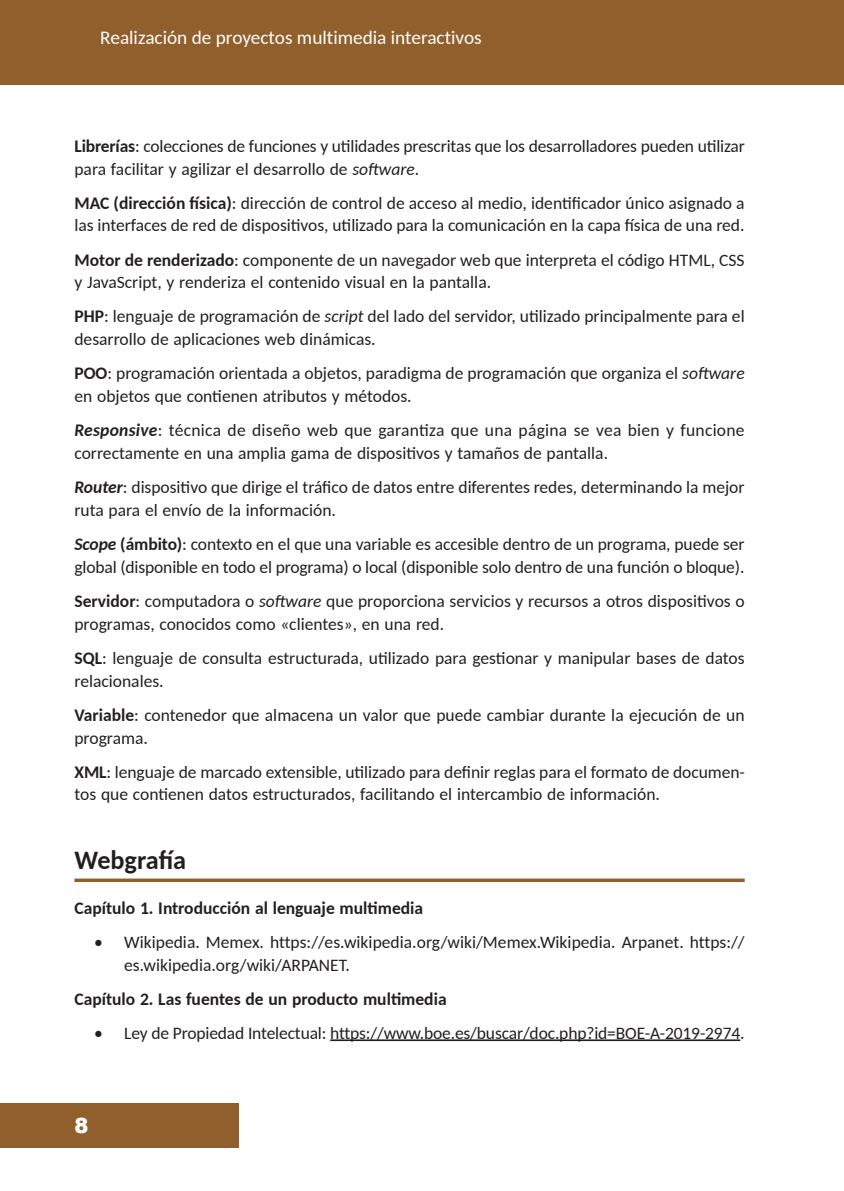
<style>
.page{position:relative;width:844px;height:1191px;background:#fff}
.page>*{position:absolute;margin:0;border:0;box-sizing:border-box;transform-origin:0 0}
.t1{font:700 26.25px "Carlito";letter-spacing:-.005em;color:#231f20}
.t2{font:900 21px "Arial";color:#fff}
.t3{font:19.25px "Carlito";color:#fff}
.t4{font:17.5px/22.8px "Carlito";color:#231f20}
.t5{font:700 17.5px "Carlito";color:#231f20}
.s1{font-weight:700}
.s2{font-style:italic}
.s3{font-weight:700;font-style:italic}
</style>
<div class="page">
<div style="left:0;top:0;width:843px;height:84px;background:#905f2b"></div>
<div style="left:0;top:1103px;width:238px;height:45px;background:#905f2b"></div>
<svg style="left:74px;top:878px;width:670px;height:4px;background:#9f7548"></svg>
<hr style="left:330px;top:1039px;width:410px;height:2px;background:#231f20">
<p class="t3" style="left:100px;top:25px;width:383px">Realización de proyectos multimedia interactivos</p>
<p class="t4" style="left:74px;top:134px;width:671px"><span class="s1">Librerías</span>: colecciones de funciones y utilidades prescritas que los desarrolladores pueden utilizar para facilitar y agilizar el desarrollo de <span class="s2">software</span>.</p>
<p class="t4" style="left:74px;top:191px;width:671px"><span class="s1">MAC (dirección física)</span>: dirección de control de acceso al medio, identificador único asignado a las interfaces de red de dispositivos, utilizado para la comunicación en la capa física de una red.</p>
<p class="t4" style="left:74px;top:247px;width:671px"><span class="s1">Motor de renderizado</span>: componente de un navegador web que interpreta el código HTML, CSS y JavaScript, y renderiza el contenido visual en la pantalla.</p>
<p class="t4" style="left:74px;top:304px;width:671px"><span class="s1">PHP</span>: lenguaje de programación de <span class="s2">script</span> del lado del servidor, utilizado principalmente para el desarrollo de aplicaciones web dinámicas.</p>
<p class="t4" style="left:74px;top:361px;width:671px"><span class="s1">POO</span>: programación orientada a objetos, paradigma de programación que organiza el <span class="s2">software </span>en objetos que contienen atributos y métodos.</p>
<p class="t4" style="left:74px;top:418px;width:671px"><span class="s3">Responsive</span>: técnica de diseño web que garantiza que una página se vea bien y funcione correctamente en una amplia gama de dispositivos y tamaños de pantalla.</p>
<p class="t4" style="left:74px;top:475px;width:671px"><span class="s3">Router</span>: dispositivo que dirige el tráfico de datos entre diferentes redes, determinando la mejor ruta para el envío de la información.</p>
<p class="t4" style="left:74px;top:532px;width:671px"><span class="s3">Scope</span> <span class="s1">(ámbito)</span>: contexto en el que una variable es accesible dentro de un programa, puede ser global (disponible en todo el programa) o local (disponible solo dentro de una función o bloque).</p>
<p class="t4" style="left:74px;top:589px;width:671px"><span class="s1">Servidor</span>: computadora o <span class="s2">software</span> que proporciona servicios y recursos a otros dispositivos o programas, conocidos como «clientes», en una red.</p>
<p class="t4" style="left:74px;top:646px;width:671px"><span class="s1">SQL</span>: lenguaje de consulta estructurada, utilizado para gestionar y manipular bases de datos relacionales.</p>
<p class="t4" style="left:74px;top:702px;width:671px"><span class="s1">Variable</span>: contenedor que almacena un valor que puede cambiar durante la ejecución de un programa.</p>
<p class="t4" style="left:74px;top:759px;width:671px"><span class="s1">XML</span>: lenguaje de marcado extensible, utilizado para definir reglas para el formato de documen&shy;tos que contienen datos estructurados, facilitando el intercambio de información.</p>
<h1 class="t1" style="left:74px;top:842px;width:113px">Webgrafía</h1>
<p class="t5" style="left:74px;top:896px;width:350px">Capítulo 1. Introducción al lenguaje multimedia</p>
<p class="t4" style="left:124px;top:930px;width:622px;text-indent:-30px">• Wikipedia. Memex. https://es.wikipedia.org/wiki/Memex.Wikipedia. Arpanet. https:// es.wikipedia.org/wiki/ARPANET.</p>
<p class="t5" style="left:74px;top:987px;width:373px">Capítulo 2. Las fuentes de un producto multimedia</p>
<p class="t4" style="left:94px;top:1021px;width:651px">• Ley de Propiedad Intelectual: https://www.boe.es/buscar/doc.php?id=BOE-A-2019-2974.</p>
<p class="t2" style="left:74px;top:1110px;width:16px">8</p>
</div>
